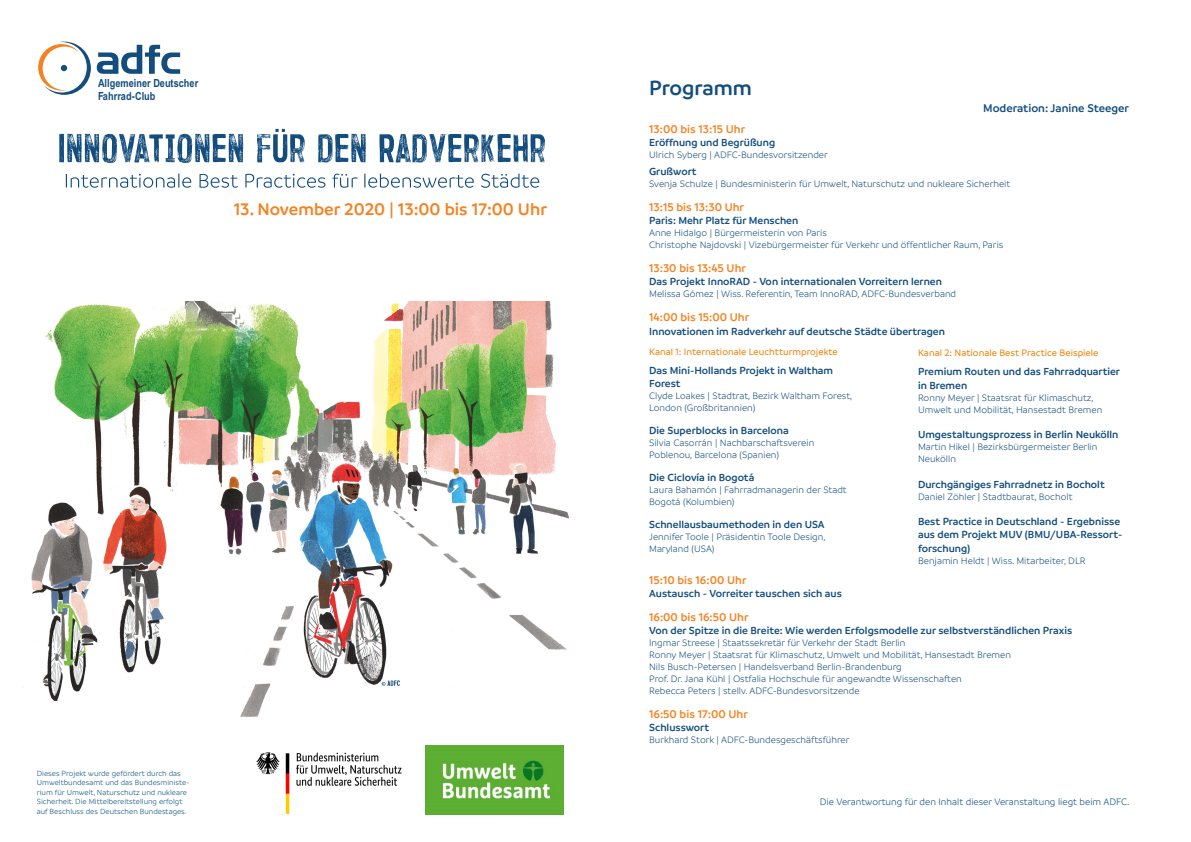
<style>
.page{position:relative;width:1191px;height:842px;background:#fff}
.page>*{position:absolute;margin:0;border:0;box-sizing:border-box;transform-origin:0 0}
.t1{font:600 22px "Branding";color:#134d7e}
.t2{font:600 18px "Branding";color:#f58220}
.t3{font:600 12px "Branding";color:#f58220}
.t4{font:600 12px "Branding";color:#134d7e}
.t5{font:700 11.2px/12.8px "Arial Narrow";color:#134d7e}
.t6{font:600 11px/13.2px "Branding";color:#134d7e}
.t7{font:300 10px/12px "Branding";color:#134d7e}
.t8{font:500 10px "Branding";color:#ee7f00}
.t9{font:300 10px "Branding";color:#004c7c}
.t10{font:300 8px/9.6px "Branding";color:#004b7c}
</style>
<div class="page">
<svg style="left:97px;top:45px;width:83px;height:29px"></svg>
<svg style="left:38px;top:42px;width:53px;height:53px"></svg>
<svg style="left:66px;top:174px;width:473px;height:14px"></svg>
<svg style="left:59px;top:129px;width:486px;height:34px"></svg>
<img style="left:22px;top:301px;width:547px;height:416px">
<img style="left:256px;top:752px;width:146px;height:62px">
<img style="left:425px;top:746px;width:138px;height:68px">
<p class="t5" style="left:98px;top:77px;width:102px">Allgemeiner Deutscher<br>Fahrrad-Club</p>
<p class="t2" style="left:234px;top:199px;width:315px">13. November 2020 | 13:00 bis 17:00 Uhr</p>
<p class="t10" style="left:37px;top:768px;width:154px">Dieses Projekt wurde gefördert durch das Umweltbundesamt und das Bundesministe&shy;rium für Umwelt, Naturschutz und nukleare Sicherheit. Die Mittelbereitstellung erfolgt auf Beschluss des Deutschen Bundestages.</p>
<p class="t1" style="left:649px;top:76px;width:104px">Programm</p>
<p class="t4" style="left:983px;top:102px;width:147px">Moderation: Janine Steeger</p>
<p class="t3" style="left:649px;top:123px;width:98px">13:00 bis 13:15 Uhr</p>
<p class="t6" style="left:649px;top:136px;width:128px">Eröffnung und Begrüßung</p>
<p class="t7" style="left:649px;top:149px;width:180px">Ulrich Syberg | ADFC-Bundesvorsitzender</p>
<p class="t6" style="left:649px;top:165px;width:49px">Grußwort</p>
<p class="t7" style="left:649px;top:178px;width:363px">Svenja Schulze | Bundesministerin für Umwelt, Naturschutz und nukleare Sicherheit</p>
<p class="t3" style="left:649px;top:201px;width:96px">13:15 bis 13:30 Uhr</p>
<p class="t6" style="left:649px;top:214px;width:151px">Paris: Mehr Platz für Menschen</p>
<p class="t7" style="left:649px;top:227px;width:356px">Anne Hidalgo | Bürgermeisterin von Paris<br>Christophe Najdovski | Vizebürgermeister für Verkehr und öffentlicher Raum, Paris</p>
<p class="t3" style="left:649px;top:262px;width:98px">13:30 bis 13:45 Uhr</p>
<p class="t6" style="left:649px;top:275px;width:294px">Das Projekt InnoRAD - Von internationalen Vorreitern lernen</p>
<p class="t7" style="left:649px;top:288px;width:308px">Melissa Gómez | Wiss. Referentin, Team InnoRAD, ADFC-Bundesverband</p>
<p class="t3" style="left:649px;top:311px;width:102px">14:00 bis 15:00 Uhr</p>
<p class="t6" style="left:649px;top:324px;width:297px">Innovationen im Radverkehr auf deutsche Städte übertragen</p>
<p class="t8" style="left:649px;top:346px;width:190px">Kanal 1: Internationale Leuchtturmprojekte</p>
<p class="t6" style="left:649px;top:364px;width:185px">Das Mini-Hollands Projekt in Waltham<br>Forest</p>
<p class="t7" style="left:649px;top:390px;width:205px">Clyde Loakes | Stadtrat, Bezirk Waltham Forest,<br>London (Großbritannien)</p>
<p class="t6" style="left:649px;top:424px;width:141px">Die Superblocks in Barcelona</p>
<p class="t7" style="left:649px;top:437px;width:167px">Silvia Casorrán | Nachbarschaftsverein<br>Poblenou, Barcelona (Spanien)</p>
<p class="t6" style="left:649px;top:471px;width:107px">Die Ciclovía in Bogotá</p>
<p class="t7" style="left:649px;top:484px;width:199px">Laura Bahamón | Fahrradmanagerin der Stadt<br>Bogotá (Kolumbien)</p>
<p class="t6" style="left:649px;top:517px;width:177px">Schnellausbaumethoden in den USA</p>
<p class="t7" style="left:649px;top:530px;width:178px">Jennifer Toole | Präsidentin Toole Design,<br>Maryland (USA)</p>
<p class="t8" style="left:918px;top:348px;width:182px">Kanal 2: Nationale Best Practice Beispiele</p>
<p class="t6" style="left:918px;top:365px;width:203px">Premium Routen und das Fahrradquartier in Bremen</p>
<p class="t7" style="left:918px;top:392px;width:186px">Ronny Meyer | Staatsrat für Klimaschutz,<br>Umwelt und Mobilität, Hansestadt Bremen</p>
<p class="t6" style="left:918px;top:428px;width:202px">Umgestaltungsprozess in Berlin Neukölln</p>
<p class="t7" style="left:918px;top:441px;width:181px">Martin Hikel | Bezirksbürgermeister Berlin<br>Neukölln</p>
<p class="t6" style="left:918px;top:478px;width:188px">Durchgängiges Fahrradnetz in Bocholt</p>
<p class="t7" style="left:918px;top:491px;width:156px">Daniel Zöhler | Stadtbaurat, Bocholt</p>
<p class="t6" style="left:918px;top:514px;width:206px">Best Practice in Deutschland - Ergebnisse aus dem Projekt MUV (BMU/UBA-Ressort-</p>
<p class="t6" style="left:918px;top:542px;width:54px">forschung)</p>
<p class="t7" style="left:918px;top:555px;width:169px">Benjamin Heldt | Wiss. Mitarbeiter, DLR</p>
<p class="t3" style="left:649px;top:573px;width:99px">15:10 bis 16:00 Uhr</p>
<p class="t6" style="left:649px;top:587px;width:194px">Austausch - Vorreiter tauschen sich aus</p>
<p class="t3" style="left:649px;top:610px;width:101px">16:00 bis 16:50 Uhr</p>
<p class="t6" style="left:649px;top:624px;width:424px">Von der Spitze in die Breite: Wie werden Erfolgsmodelle zur selbstverständlichen Praxis</p>
<p class="t7" style="left:649px;top:637px;width:363px">Ingmar Streese | Staatssekretär für Verkehr der Stadt Berlin<br>Ronny Meyer | Staatsrat für Klimaschutz, Umwelt und Mobilität, Hansestadt Bremen Nils Busch-Petersen | Handelsverband Berlin-Brandenburg<br>Prof. Dr. Jana Kühl | Ostfalia Hochschule für angewandte Wissenschaften<br>Rebecca Peters | stellv. ADFC-Bundesvorsitzende</p>
<p class="t3" style="left:649px;top:708px;width:100px">16:50 bis 17:00 Uhr</p>
<p class="t6" style="left:649px;top:721px;width:62px">Schlusswort</p>
<p class="t7" style="left:649px;top:734px;width:202px">Burkhard Stork | ADFC-Bundesgeschäftsführer</p>
<p class="t9" style="left:819px;top:797px;width:311px">Die Verantwortung für den Inhalt dieser Veranstaltung liegt beim ADFC.</p>
</div>
